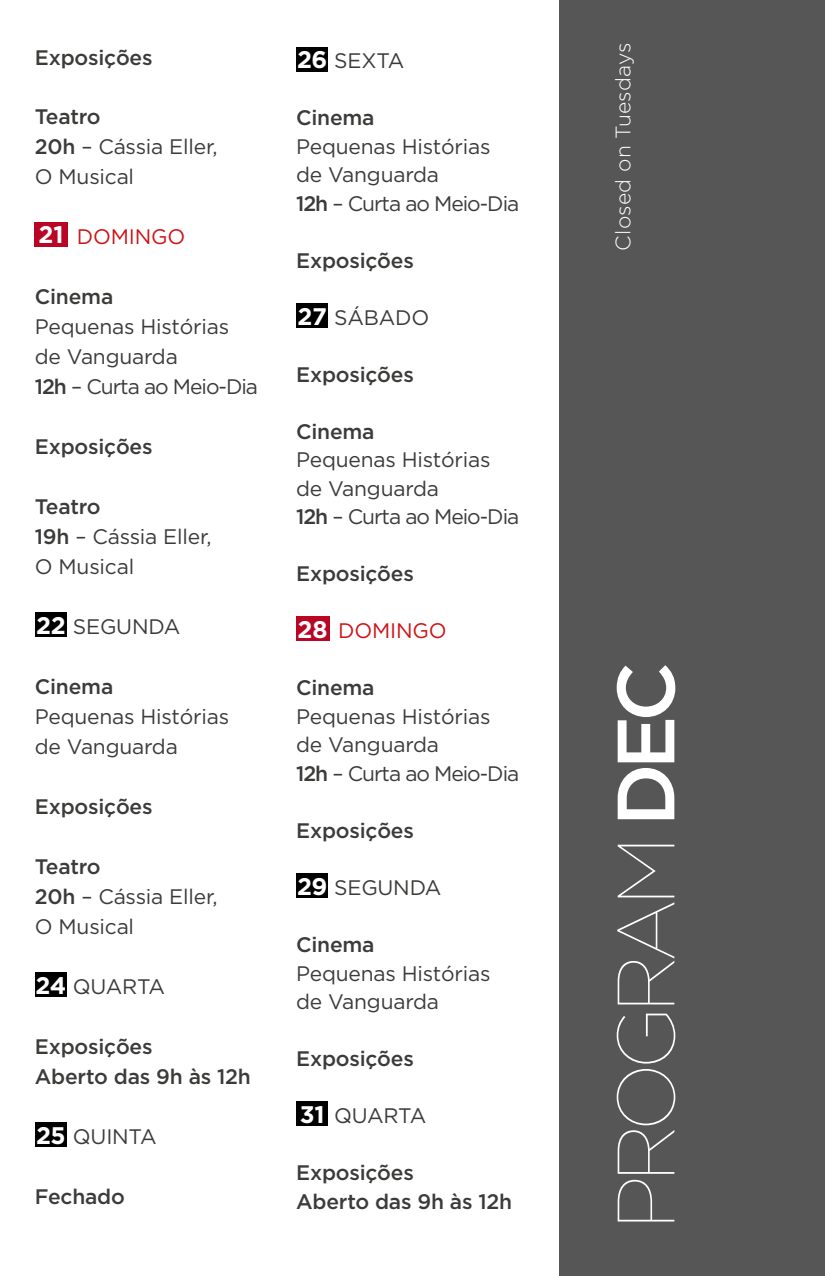
<style>
.page{position:relative;width:825px;height:1276px;background:#fff}
.page>*{position:absolute;margin:0;border:0;box-sizing:border-box;transform-origin:0 0}
.t1{font:100 81px "Gotham";letter-spacing:-.08em;color:#fff}
.t2{font:21px/30px "Gotham";letter-spacing:-.01em;color:#3b3b3a}
.t3{font:500 21px/30px "Gotham";letter-spacing:-.01em;color:#3b3b3a}
.t4{font:21px "Gotham";letter-spacing:-.01em;color:#cd1316}
.t5{font:300 21px "Gotham";letter-spacing:.01em;color:#fff}
.s1{font-weight:500}
.s2{font-weight:700;font-size:24px;color:#fff}
</style>
<div class="page">
<div style="left:560px;top:0;width:265px;height:1276px;background:#565656"></div>
<div style="left:35px;top:222px;width:33px;height:24px;background:#b80624"></div>
<div style="left:35px;top:612px;width:32px;height:25px;background:#000"></div>
<div style="left:35px;top:972px;width:32px;height:25px;background:#000"></div>
<div style="left:35px;top:1122px;width:32px;height:25px;background:#000"></div>
<div style="left:296px;top:47px;width:32px;height:24px;background:#000"></div>
<div style="left:296px;top:303px;width:32px;height:25px;background:#000"></div>
<div style="left:296px;top:617px;width:33px;height:24px;background:#b80624"></div>
<div style="left:296px;top:873px;width:32px;height:25px;background:#000"></div>
<div style="left:296px;top:1101px;width:32px;height:25px;background:#000"></div>
<p class="t3" style="left:35px;top:42px;width:119px">Exposições</p>
<p class="t2" style="left:35px;top:101px;width:184px"><span class="s1">Teatro<br>20h</span> – Cássia Eller,<br>O Musical</p>
<p class="t4" style="left:39px;top:225px;width:148px"><span class="s2">21</span> DOMINGO</p>
<p class="t3" style="left:35px;top:281px;width:80px">Cinema</p>
<p class="t2" style="left:35px;top:311px;width:225px">Pequenas Histórias de Vanguarda<br><span class="s1">12h</span> – Curta ao Meio-Dia</p>
<p class="t3" style="left:35px;top:431px;width:119px">Exposições</p>
<p class="t2" style="left:35px;top:491px;width:178px"><span class="s1">Teatro<br>19h</span> – Cássia Eller,<br>O Musical</p>
<p class="t2" style="left:36px;top:611px;width:145px"><span class="s2">22</span> SEGUNDA</p>
<p class="t3" style="left:35px;top:671px;width:80px">Cinema</p>
<p class="t2" style="left:35px;top:701px;width:196px">Pequenas Histórias de Vanguarda</p>
<p class="t3" style="left:35px;top:791px;width:119px">Exposições</p>
<p class="t2" style="left:35px;top:851px;width:184px"><span class="s1">Teatro<br>20h</span> – Cássia Eller,<br>O Musical</p>
<p class="t2" style="left:36px;top:971px;width:131px"><span class="s2">24</span> QUARTA</p>
<p class="t3" style="left:35px;top:1031px;width:218px">Exposições<br>Aberto das 9h às 12h</p>
<p class="t2" style="left:36px;top:1121px;width:122px"><span class="s2">25</span> QUINTA</p>
<p class="t3" style="left:35px;top:1181px;width:92px">Fechado</p>
<p class="t2" style="left:297px;top:45px;width:109px"><span class="s2">26</span> SEXTA</p>
<p class="t3" style="left:296px;top:102px;width:80px">Cinema</p>
<p class="t2" style="left:296px;top:132px;width:225px;line-height:28.5px">Pequenas Histórias de Vanguarda<br><span class="s1">12h</span> – Curta ao Meio-Dia</p>
<p class="t3" style="left:296px;top:245px;width:119px">Exposições</p>
<p class="t2" style="left:298px;top:302px;width:133px"><span class="s2">27</span> SÁBADO</p>
<p class="t3" style="left:296px;top:359px;width:119px">Exposições</p>
<p class="t3" style="left:296px;top:416px;width:80px">Cinema</p>
<p class="t2" style="left:296px;top:445px;width:225px;line-height:28.5px">Pequenas Histórias de Vanguarda<br><span class="s1">12h</span> – Curta ao Meio-Dia</p>
<p class="t3" style="left:296px;top:558px;width:119px">Exposições</p>
<p class="t4" style="left:297px;top:619px;width:151px"><span class="s2">28</span> DOMINGO</p>
<p class="t3" style="left:296px;top:672px;width:80px">Cinema</p>
<p class="t2" style="left:296px;top:702px;width:225px;line-height:28.5px">Pequenas Histórias de Vanguarda<br><span class="s1">12h</span> – Curta ao Meio-Dia</p>
<p class="t3" style="left:296px;top:815px;width:119px">Exposições</p>
<p class="t2" style="left:297px;top:872px;width:146px"><span class="s2">29</span> SEGUNDA</p>
<p class="t3" style="left:296px;top:929px;width:80px">Cinema</p>
<p class="t2" style="left:296px;top:958px;width:196px;line-height:28.5px">Pequenas Histórias de Vanguarda</p>
<p class="t3" style="left:296px;top:1043px;width:119px">Exposições</p>
<p class="t2" style="left:300px;top:1100px;width:128px"><span class="s2">31</span> QUARTA</p>
<p class="t3" style="left:296px;top:1157px;width:218px;line-height:29.1px">Exposições<br>Aberto das 9h às 12h</p>
<p class="t5" style="left:612px;top:251px;width:210px;rotate:-90deg">Closed on Tuesdays</p>
<h1 class="t1" style="left:602px;top:1229px;width:569px;rotate:-90deg">PROGRAM <span class="s1">DEC</span></h1>
</div>
